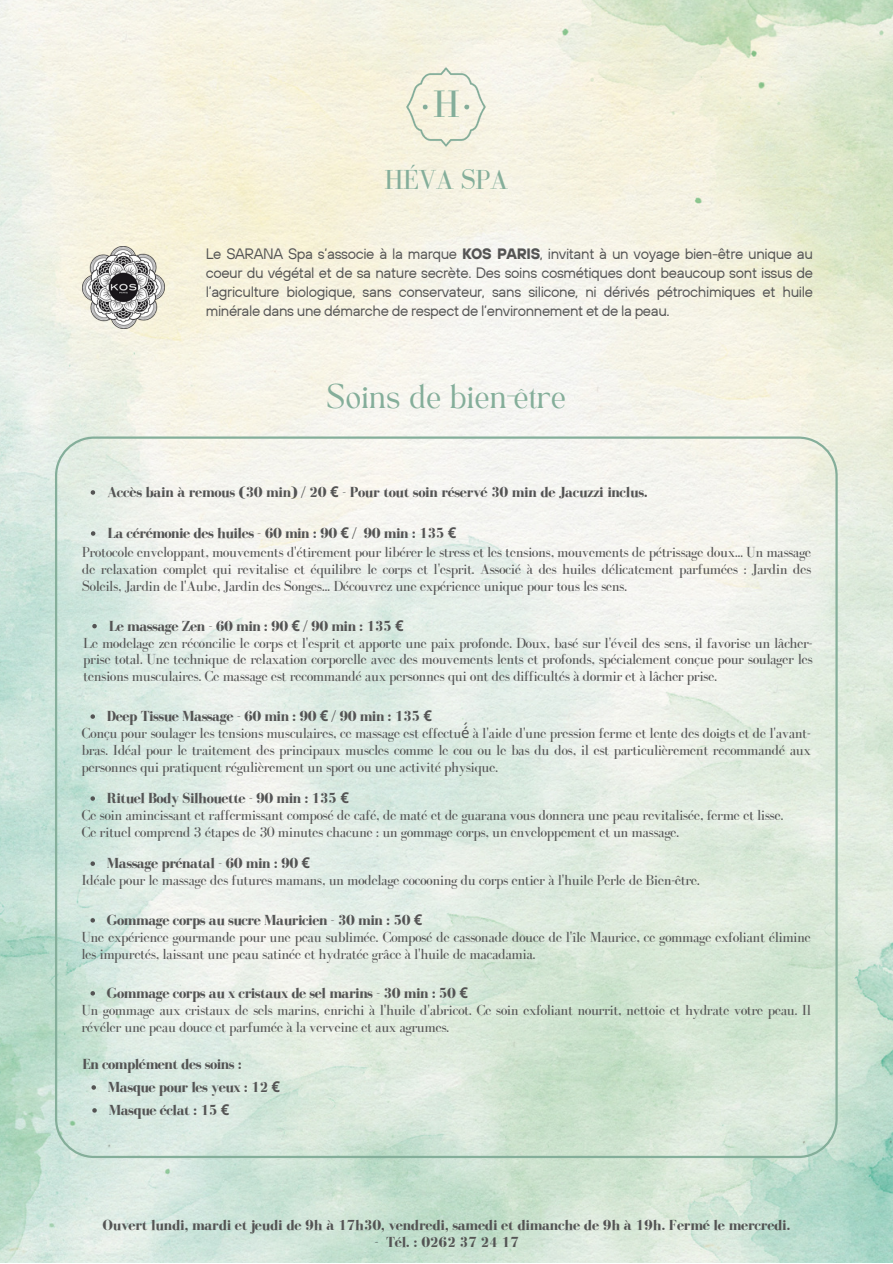
<style>
.page{position:relative;width:893px;height:1264px;background:#fff}
.page>*{position:absolute;margin:0;border:0;box-sizing:border-box;transform-origin:0 0}
.t1{font:39.3px "Bodoni FLF";color:#84ae9a}
.t2{font:28.35px "Bodoni FLF";letter-spacing:-.025em;color:#84ae9a}
.t3{font:24px "TAN Angleton";letter-spacing:-.05em;color:#84ae9a}
.t4{font:15px/16.8px "Bodoni FLF";letter-spacing:-.035em;color:#545454;text-align:justify}
.t5{font:700 15px "Bodoni FLF";letter-spacing:-.035em;color:#545454}
.t6{font:15px/19px "TT Hoves";letter-spacing:-.025em;color:#545454;text-align:justify}
.s1{font-weight:700}
.s2{font-family:"Noto Sans"}
</style>
<div class="page">
<img style="left:0;top:0;width:892px;height:1262px">
<img style="left:367px;top:27px;width:158px;height:159px">
<svg style="left:55px;top:436px;width:782px;height:722px;background:#e1ece2"></svg>
<svg style="left:92px;top:624px;width:5px;height:4px"></svg>
<svg style="left:91px;top:490px;width:4px;height:4px"></svg>
<svg style="left:91px;top:531px;width:4px;height:4px"></svg>
<svg style="left:90px;top:714px;width:5px;height:4px"></svg>
<img style="left:83px;top:246px;width:82px;height:82px">
<svg style="left:90px;top:796px;width:5px;height:4px"></svg>
<svg style="left:90px;top:918px;width:5px;height:4px"></svg>
<svg style="left:91px;top:1085px;width:5px;height:4px"></svg>
<svg style="left:92px;top:1108px;width:5px;height:4px"></svg>
<svg style="left:90px;top:991px;width:5px;height:4px"></svg>
<svg style="left:90px;top:861px;width:5px;height:4px"></svg>
<p class="t1" style="left:433px;top:83px;width:28px">H</p>
<p class="t2" style="left:384px;top:164px;width:126px">HÉVA SPA</p>
<p class="t6" style="left:206px;top:244px;width:608px">Le SARANA Spa s’associe à la marque <span class="s1">KOS PARIS</span>, invitant à un voyage bien-être unique au coeur du végétal et de sa nature secrète. Des soins cosmétiques dont beaucoup sont issus de l’agriculture biologique, sans conservateur, sans silicone, ni dérivés pétrochimiques et huile minérale dans une démarche de respect de l’environnement et de la peau.</p>
<p class="t3" style="left:326px;top:383px;width:242px">Soins de bien-être</p>
<p class="t5" style="left:107px;top:484px;width:542px">Accès bain à remous (30 min) / 20 <span class="s2">€</span> - Pour tout soin réservé 30 min de Jacuzzi inclus.</p>
<p class="t5" style="left:107px;top:525px;width:350px">La cérémonie des huiles - 60 min : 90 <span class="s2">€</span> / 90 min : 135 <span class="s2">€</span></p>
<p class="t4" style="left:82px;top:543px;width:731px">Protocole enveloppant, mouvements d'étirement pour libérer le stress et les tensions, mouvements de pétrissage doux... Un massage de relaxation complet qui revitalise et équilibre le corps et l'esprit. Associé à des huiles délicatement parfumées : Jardin des Soleils, Jardin de l'Aube, Jardin des Songes... Découvrez une expérience unique pour tous les sens.</p>
<p class="t5" style="left:109px;top:617px;width:296px">Le massage Zen - 60 min : 90 <span class="s2">€</span> / 90 min : 135 <span class="s2">€</span></p>
<p class="t4" style="left:83px;top:634px;width:731px">Le modelage zen réconcilie le corps et l'esprit et apporte une paix profonde. Doux, basé sur l'éveil des sens, il favorise un lâcher&shy;prise total. Une technique de relaxation corporelle avec des mouvements lents et profonds, spécialement conçue pour soulager les tensions musculaires. Ce massage est recommandé aux personnes qui ont des difficultés à dormir et à lâcher prise.</p>
<p class="t5" style="left:107px;top:708px;width:326px">Deep Tissue Massage - 60 min : 90 <span class="s2">€</span> / 90 min : 135 <span class="s2">€</span></p>
<p class="t4" style="left:81px;top:724px;width:731px">Conçu pour soulager les tensions musculaires, ce massage est effectu<span class="s2">é́</span> à l'aide d'une pression ferme et lente des doigts et de l'avant&shy;bras. Idéal pour le traitement des principaux muscles comme le cou ou le bas du dos, il est particulièrement recommandé aux personnes qui pratiquent régulièrement un sport ou une activité physique.</p>
<p class="t5" style="left:107px;top:790px;width:243px">Rituel Body Silhouette - 90 min : 135 <span class="s2">€</span></p>
<p class="t4" style="left:81px;top:806px;width:703px">Ce soin amincissant et raffermissant composé de café, de maté et de guarana vous donnera une peau revitalisée, ferme et lisse.</p>
<p class="t4" style="left:81px;top:823px;width:599px">Ce rituel comprend 3 étapes de 30 minutes chacune : un gommage corps, un enveloppement et un massage.</p>
<p class="t5" style="left:107px;top:855px;width:204px">Massage prénatal - 60 min : 90 <span class="s2">€</span></p>
<p class="t4" style="left:81px;top:871px;width:620px">Idéale pour le massage des futures mamans, un modelage cocooning du corps entier à l'huile Perle de Bien-être.</p>
<p class="t5" style="left:107px;top:911px;width:317px">Gommage corps au sucre Mauricien - 30 min : 50 <span class="s2">€</span></p>
<p class="t4" style="left:81px;top:928px;width:731px">Une expérience gourmande pour une peau sublimée. Composé de cassonade douce de l'île Maurice, ce gommage exfoliant élimine les impuretés, laissant une peau satinée et hydratée grâce à l'huile de macadamia.</p>
<p class="t5" style="left:107px;top:984px;width:362px">Gommage corps au x cristaux de sel marins - 30 min : 50 <span class="s2">€</span></p>
<p class="t4" style="left:81px;top:1001px;width:731px">Un gommage aux cristaux de sels marins, enrichi à l'huile d'abricot. Ce soin exfoliant nourrit, nettoie et hydrate votre peau. Il révéler une peau douce et parfumée à la verveine et aux agrumes.</p>
<p class="t5" style="left:82px;top:1055px;width:161px">En complément des soins :</p>
<p class="t5" style="left:108px;top:1078px;width:173px">Masque pour les yeux : 12 <span class="s2">€</span></p>
<p class="t5" style="left:109px;top:1101px;width:122px">Masque éclat : 15 <span class="s2">€</span></p>
<p class="t5" style="left:103px;top:1216px;width:689px">Ouvert lundi, mardi et jeudi de 9h à 17h30, vendredi, samedi et dimanche de 9h à 19h. Fermé le mercredi.</p>
<p class="t5" style="left:374px;top:1233px;width:146px">- Tél. : 0262 37 24 17</p>
</div>
